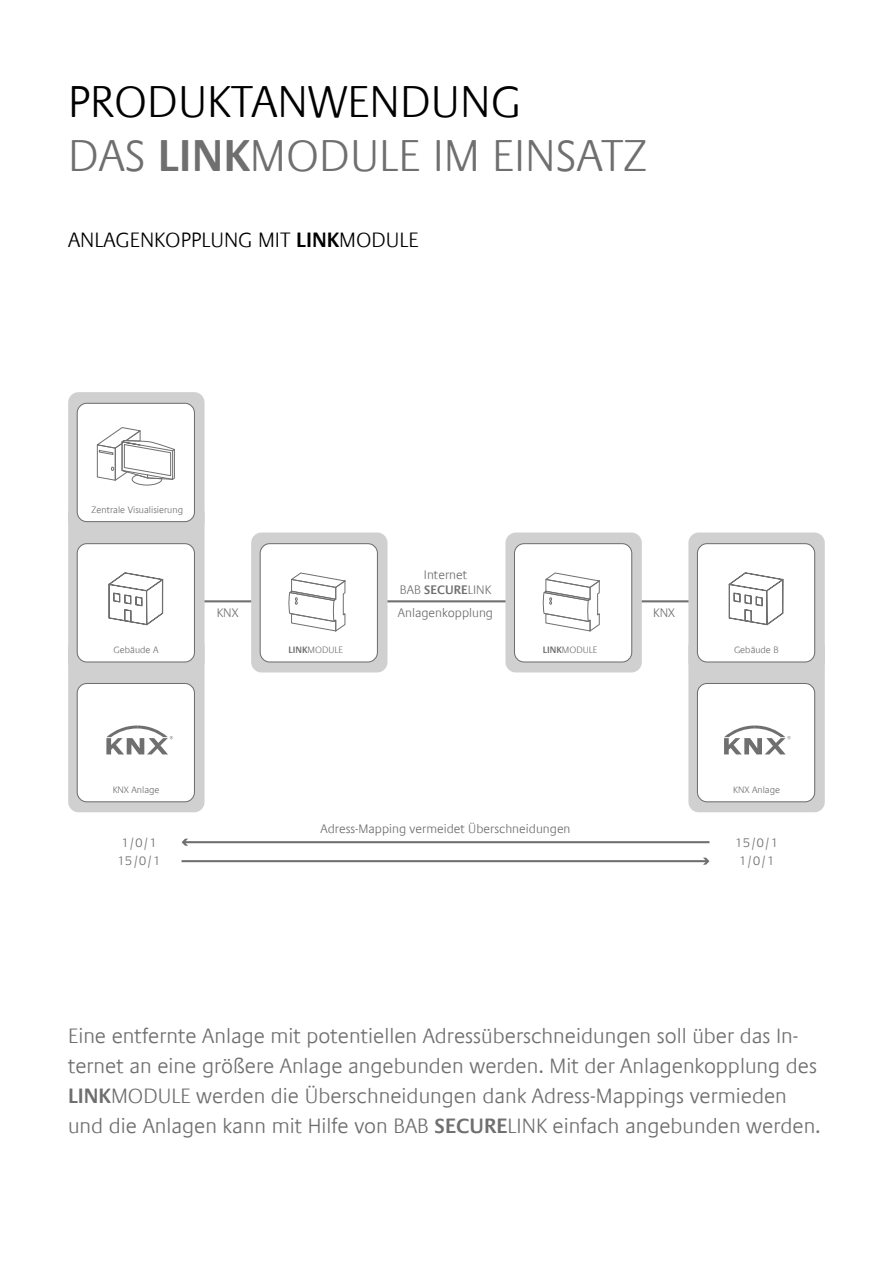
<style>
.page{position:relative;width:893px;height:1263px;background:#fff}
.page>*{position:absolute;margin:0;border:0;box-sizing:border-box;transform-origin:0 0}
.t1{font:300 45px/54px "Praxis Com";color:#706f6f}
.t2{font:300 21px/30px "Praxis Com";color:#706f6f}
.t3{font:300 21px "Praxis Com";color:#000}
.t4{font:300 12.45px/18.8px "Praxis Com";color:#706f6f;text-align:center}
.t5{font:300 9.3px "Praxis Com";color:#706f6f}
.s1{color:#000}
.s2{font-weight:600}
</style>
<div class="page">
<hr style="left:122px;top:600px;width:629px;height:2px;background:#706f6f">
<hr style="left:184px;top:841px;width:525px;height:2px;background:#706f6f">
<svg style="left:182px;top:839px;width:6px;height:7px"></svg>
<hr style="left:182px;top:860px;width:525px;height:2px;background:#706f6f">
<svg style="left:703px;top:858px;width:6px;height:7px"></svg>
<div style="left:68px;top:637px;width:137px;height:175px;background:#d0d0d0;border-radius:10px"></div>
<div style="left:77px;top:683px;width:117px;height:119px;background:#fff;border-radius:10px"></div>
<div style="left:77px;top:683px;width:118px;height:119px;border:1px solid #706f6f;border-radius:10px"></div>
<div style="left:68px;top:503px;width:137px;height:169px;background:#d0d0d0;border-radius:10px"></div>
<div style="left:77px;top:544px;width:117px;height:118px;background:#fff;border-radius:10px"></div>
<div style="left:77px;top:543px;width:118px;height:119px;border:1px solid #706f6f;border-radius:10px"></div>
<div style="left:68px;top:392px;width:137px;height:140px;background:#d0d0d0;border-radius:10px"></div>
<div style="left:77px;top:403px;width:117px;height:119px;background:#fff;border-radius:10px"></div>
<div style="left:77px;top:403px;width:118px;height:119px;border:1px solid #706f6f;border-radius:10px"></div>
<svg style="left:96px;top:427px;width:79px;height:59px"></svg>
<svg style="left:109px;top:572px;width:54px;height:53px"></svg>
<div style="left:688px;top:637px;width:137px;height:175px;background:#d0d0d0;border-radius:10px"></div>
<div style="left:697px;top:683px;width:118px;height:119px;background:#fff;border-radius:10px"></div>
<div style="left:697px;top:683px;width:118px;height:119px;border:1px solid #706f6f;border-radius:10px"></div>
<div style="left:688px;top:532px;width:137px;height:140px;background:#d0d0d0;border-radius:10px"></div>
<div style="left:697px;top:544px;width:118px;height:118px;background:#fff;border-radius:10px"></div>
<div style="left:697px;top:543px;width:118px;height:119px;border:1px solid #706f6f;border-radius:10px"></div>
<svg style="left:729px;top:572px;width:54px;height:53px"></svg>
<div style="left:251px;top:532px;width:136px;height:140px;background:#d0d0d0;border-radius:10px"></div>
<div style="left:260px;top:544px;width:117px;height:118px;background:#fff;border-radius:10px"></div>
<div style="left:260px;top:543px;width:118px;height:119px;border:1px solid #706f6f;border-radius:10px"></div>
<svg style="left:288px;top:572px;width:58px;height:60px"></svg>
<div style="left:505px;top:532px;width:137px;height:140px;background:#d0d0d0;border-radius:10px"></div>
<div style="left:514px;top:544px;width:118px;height:118px;background:#fff;border-radius:10px"></div>
<div style="left:514px;top:543px;width:118px;height:119px;border:1px solid #706f6f;border-radius:10px"></div>
<svg style="left:543px;top:572px;width:57px;height:60px"></svg>
<svg style="left:106px;top:725px;width:67px;height:29px"></svg>
<svg style="left:724px;top:725px;width:67px;height:29px"></svg>
<h1 class="t1" style="left:68px;top:76px;width:581px"><span class="s1">PRODUKTANWENDUNG<br></span>DAS <span class="s2">LINK</span>MODULE IM EINSATZ</h1>
<p class="t3" style="left:68px;top:228px;width:352px">ANLAGENKOPPLUNG MIT <span class="s2">LINK</span>MODULE</p>
<p class="t5" style="left:92px;top:505px;width:93px">Zentrale Visualisierung</p>
<p class="t5" style="left:114px;top:645px;width:46px">Gebäude A</p>
<p class="t4" style="left:400px;top:568px;width:93px;line-height:15px">Internet<br>BAB <span class="s2">SECURE</span>LINK</p>
<p class="t4" style="left:398px;top:603px;width:97px">Anlagenkopplung</p>
<p class="t4" style="left:217px;top:603px;width:23px">KNX</p>
<p class="t4" style="left:653px;top:603px;width:23px">KNX</p>
<p class="t5" style="left:288px;top:645px;width:56px"><span class="s2">LINK</span>MODULE</p>
<p class="t5" style="left:543px;top:645px;width:56px"><span class="s2">LINK</span>MODULE</p>
<p class="t5" style="left:734px;top:645px;width:46px">Gebäude B</p>
<p class="t5" style="left:113px;top:785px;width:48px">KNX Anlage</p>
<p class="t5" style="left:733px;top:785px;width:48px">KNX Anlage</p>
<p class="t4" style="left:320px;top:820px;width:252px">Adress-Mapping vermeidet Überschneidungen</p>
<p class="t4" style="left:117px;top:833px;width:45px">1/0/1<br>15/0/1</p>
<p class="t4" style="left:735px;top:833px;width:45px">15/0/1<br>1/0/1</p>
<p class="t2" style="left:68px;top:1021px;width:754px">Eine entfernte Anlage mit potentiellen Adressüberschneidungen soll über das In&shy;ternet an eine größere Anlage angebunden werden. Mit der Anlagenkopplung des <span class="s2">LINK</span>MODULE werden die Überschneidungen dank Adress-Mappings vermieden und die Anlagen kann mit Hilfe von BAB <span class="s2">SECURE</span>LINK einfach angebunden werden.</p>
</div>
